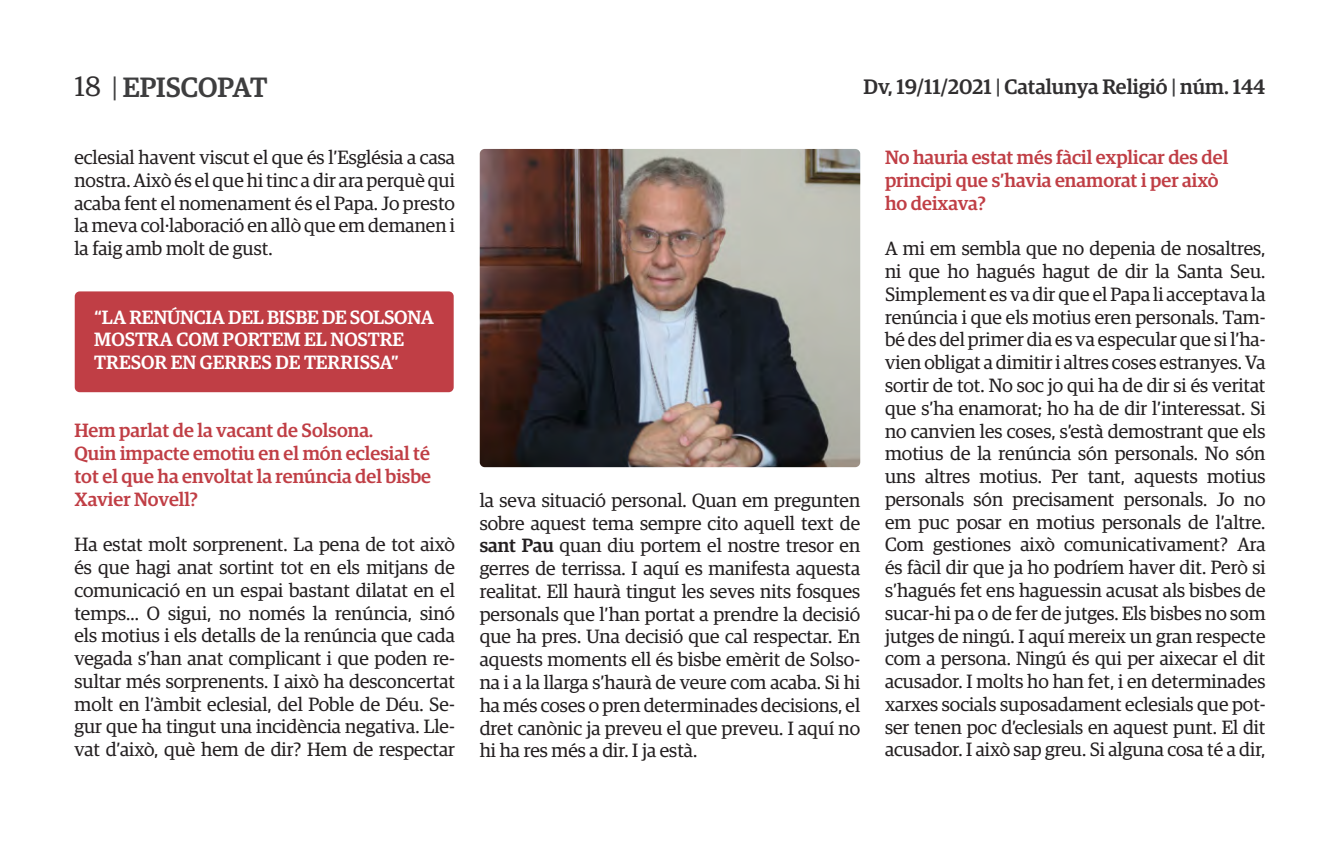
<style>
.page{position:relative;width:1340px;height:844px;background:#fff}
.page>*{position:absolute;margin:0;border:0;box-sizing:border-box;transform-origin:0 0}
.t1{font:500 28px "Guardian Egyp";color:#3e3e3f}
.t2{font:500 21px "Guardian Egyp";color:#312f30}
.t3{font:19.25px/22.8px "Guardian Egyp";color:#231f20;text-align:justify}
.t4{font:500 19.25px/22.8px "Guardian Egyp";color:#c03e45;text-align:justify}
.t5{font:500 19.25px/22.8px "Guardian Egyp";color:#fff}
.s1{font-weight:400;color:#312f30}
.s2{font-weight:400}
.s3{color:#3e3e3f}
.s4{font-weight:500}
</style>
<div class="page">
<div style="left:75px;top:291px;width:378px;height:101px;background:#c03e45;border-radius:5px"></div>
<img style="left:480px;top:149px;width:380px;height:318px">
<h1 class="t1" style="left:74px;top:67px;width:194px"><span class="s1">18</span> <span class="s2">|</span> EPISCOPAT</h1>
<p class="t2" style="left:863px;top:71px;width:403px">Dv, 19/11/2021 <span class="s3">|</span> Catalunya Religió <span class="s3">|</span> núm. 144</p>
<p class="t3" style="left:74px;top:145px;width:382px">eclesial havent viscut el que és l’Església a casa nostra. Això és el que hi tinc a dir ara perquè qui acaba fent el nomenament és el Papa. Jo presto la meva col·laboració en allò que em demanen i la faig amb molt de gust.</p>
<p class="t5" style="left:94px;top:304px;width:341px">“LA RENÚNCIA DEL BISBE DE SOLSONA<br>MOSTRA COM PORTEM EL NOSTRE<br>TRESOR EN GERRES DE TERRISSA”</p>
<p class="t4" style="left:74px;top:418px;width:300px">Hem parlat de la vacant de Solsona.</p>
<p class="t4" style="left:74px;top:440px;width:358px">Quin impacte emotiu en el món eclesial té tot el que ha envoltat la renúncia del bisbe Xavier Novell?</p>
<p class="t3" style="left:74px;top:532px;width:382px">Ha estat molt sorprenent. La pena de tot això és que hagi anat sortint tot en els mitjans de comunicació en un espai bastant dilatat en el temps... O sigui, no només la renúncia, sinó els motius i els detalls de la renúncia que cada vegada s’han anat complicant i que poden re&shy;sultar més sorprenents. I això ha desconcertat molt en l’àmbit eclesial, del Poble de Déu. Se&shy;gur que ha tingut una incidència negativa. Lle&shy;vat d’això, què hem de dir? Hem de respectar</p>
<p class="t3" style="left:480px;top:487px;width:382px">la seva situació personal. Quan em pregunten sobre aquest tema sempre cito aquell text de <span class="s4">sant Pau</span> quan diu portem el nostre tresor en gerres de terrissa. I aquí es manifesta aquesta realitat. Ell haurà tingut les seves nits fosques personals que l’han portat a prendre la decisió que ha pres. Una decisió que cal respectar. En aquests moments ell és bisbe emèrit de Solso&shy;na i a la llarga s’haurà de veure com acaba. Si hi ha més coses o pren determinades decisions, el dret canònic ja preveu el que preveu. I aquí no hi ha res més a dir. I ja està.</p>
<p class="t4" style="left:885px;top:145px;width:345px">No hauria estat més fàcil explicar des del principi que s’havia enamorat i per això</p>
<p class="t4" style="left:885px;top:190px;width:102px">ho deixava?</p>
<p class="t3" style="left:885px;top:236px;width:382px">A mi em sembla que no depenia de nosaltres, ni que ho hagués hagut de dir la Santa Seu.<br>Simplement es va dir que el Papa li acceptava la renúncia i que els motius eren personals. Tam&shy;bé des del primer dia es va especular que si l’ha&shy;vien obligat a dimitir i altres coses estranyes. Va sortir de tot. No soc jo qui ha de dir si és veritat que s’ha enamorat; ho ha de dir l’interessat. Si no canvien les coses, s’està demostrant que els motius de la renúncia són personals. No són uns altres motius. Per tant, aquests motius personals són precisament personals. Jo no em puc posar en motius personals de l’altre.<br>Com gestiones això comunicativament? Ara és fàcil dir que ja ho podríem haver dit. Però si s’hagués fet ens haguessin acusat als bisbes de sucar-hi pa o de fer de jutges. Els bisbes no som jutges de ningú. I aquí mereix un gran respecte com a persona. Ningú és qui per aixecar el dit acusador. I molts ho han fet, i en determinades xarxes socials suposadament eclesials que pot&shy;ser tenen poc d’eclesials en aquest punt. El dit acusador. I això sap greu. Si alguna cosa té a dir,</p>
</div>
